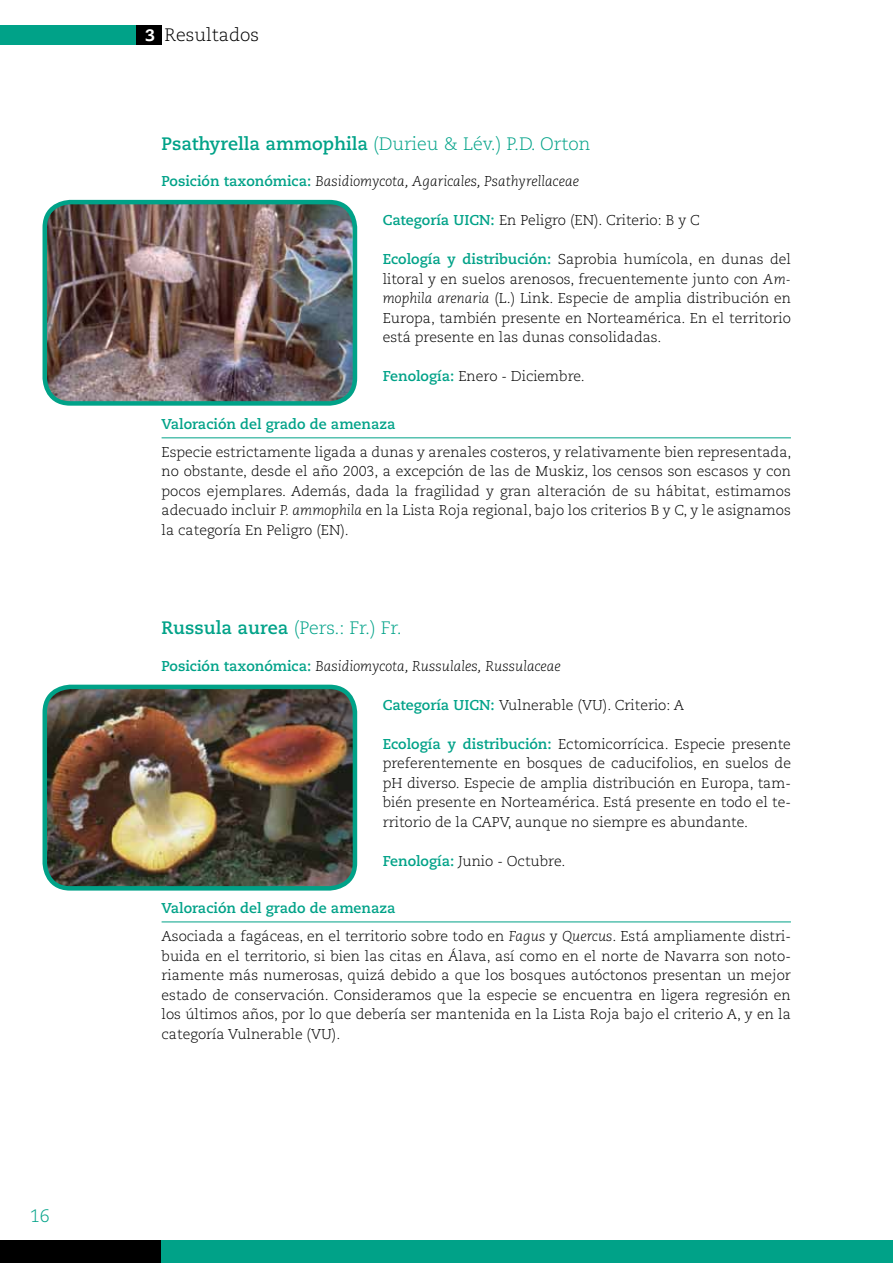
<style>
.page{position:relative;width:893px;height:1263px;background:#fff}
.page>*{position:absolute;margin:0;border:0;box-sizing:border-box;transform-origin:0 0}
.t1{font:300 18px "Caecilia LT Std";color:#00a288}
.t2{font:300 18px "Caecilia LT Std";color:#000}
.t3{font:300 14.25px/19.5px "Caecilia LT Std";color:#000;text-align:justify}
.t4{font:italic 300 14.25px "Caecilia LT Std";color:#000}
.t5{font:700 14.25px "Caecilia LT Std";color:#00a288}
.s1{font-weight:800;font-size:16.5px;color:#fff}
.s2{font-weight:700}
.s3{font-weight:700;font-style:normal;color:#00a288}
.s4{font-weight:700;color:#00a288}
.s5{font-style:italic}
</style>
<div class="page">
<div style="left:0;top:26px;width:162px;height:19px;background:#000"></div>
<div style="left:0;top:26px;width:135px;height:19px;background:#00a288"></div>
<div style="left:0;top:1240px;width:162px;height:23px;background:#000"></div>
<div style="left:162px;top:1240px;width:731px;height:23px;background:#00a288"></div>
<hr style="left:162px;top:437px;width:629px;height:1px;background:#00a288">
<hr style="left:162px;top:921px;width:629px;height:1px;background:#00a288">
<img style="left:45px;top:203px;width:309px;height:200px">
<div style="left:43px;top:200px;width:314px;height:206px;border:4px solid #00a288;border-radius:26px"></div>
<img style="left:45px;top:687px;width:310px;height:201px">
<div style="left:43px;top:685px;width:314px;height:205px;border:4px solid #00a288;border-radius:26px"></div>
<p class="t1" style="left:30px;top:1205px;width:22px">16</p>
<p class="t2" style="left:145px;top:25px;width:115px"><span class="s1">3</span> Resultados</p>
<p class="t1" style="left:162px;top:134px;width:430px"><span class="s2">Psathyrella ammophila</span> (Durieu &amp; Lév.) P.D. Orton</p>
<p class="t4" style="left:162px;top:173px;width:419px"><span class="s3">Posición taxonómica:</span> Basidiomycota, Agaricales, Psathyrellaceae</p>
<p class="t3" style="left:383px;top:211px;width:319px"><span class="s4">Categoría UICN:</span> En Peligro (EN). Criterio: B y C</p>
<p class="t3" style="left:383px;top:250px;width:410px"><span class="s4">Ecología y distribución:</span> Saprobia humícola, en dunas del litoral y en suelos arenosos, frecuentemente junto con <span class="s5">Am&shy;mophila arenaria</span> (L.) Link. Especie de amplia distribución en Europa, también presente en Norteamérica. En el territorio está presente en las dunas consolidadas.</p>
<p class="t3" style="left:383px;top:367px;width:204px"><span class="s4">Fenología:</span> Enero - Diciembre.</p>
<p class="t5" style="left:162px;top:416px;width:236px">Valoración del grado de amenaza</p>
<p class="t3" style="left:162px;top:443px;width:631px">Especie estrictamente ligada a dunas y arenales costeros, y relativamente bien representada, no obstante, desde el año 2003, a excepción de las de Muskiz, los censos son escasos y con pocos ejemplares. Además, dada la fragilidad y gran alteración de su hábitat, estimamos adecuado incluir <span class="s5">P. ammophila</span> en la Lista Roja regional, bajo los criterios B y C, y le asignamos la categoría En Peligro (EN).</p>
<p class="t1" style="left:162px;top:618px;width:242px"><span class="s2">Russula aurea</span> (Pers.: Fr.) Fr.</p>
<p class="t4" style="left:162px;top:657px;width:401px"><span class="s3">Posición taxonómica:</span> Basidiomycota, Russulales, Russulaceae</p>
<p class="t3" style="left:383px;top:695px;width:303px"><span class="s4">Categoría UICN:</span> Vulnerable (VU). Criterio: A</p>
<p class="t3" style="left:383px;top:734px;width:410px"><span class="s4">Ecología y distribución:</span> Ectomicorrícica. Especie presente preferentemente en bosques de caducifolios, en suelos de pH diverso. Especie de amplia distribución en Europa, tam&shy;bién presente en Norteamérica. Está presente en todo el te&shy;rritorio de la CAPV, aunque no siempre es abundante.</p>
<p class="t3" style="left:383px;top:851px;width:184px"><span class="s4">Fenología:</span> Junio - Octubre.</p>
<p class="t3" style="left:162px;top:894px;width:631px;line-height:28px"><span class="s4">Valoración del grado de amenaza<br></span>Asociada a fagáceas, en el territorio sobre todo en <span class="s5">Fagus</span> y <span class="s5">Quercus</span>. Está ampliamente distri-</p>
<p class="t3" style="left:162px;top:946px;width:631px">buida en el territorio, si bien las citas en Álava, así como en el norte de Navarra son noto&shy;riamente más numerosas, quizá debido a que los bosques autóctonos presentan un mejor estado de conservación. Consideramos que la especie se encuentra en ligera regresión en los últimos años, por lo que debería ser mantenida en la Lista Roja bajo el criterio A, y en la categoría Vulnerable (VU).</p>
</div>
